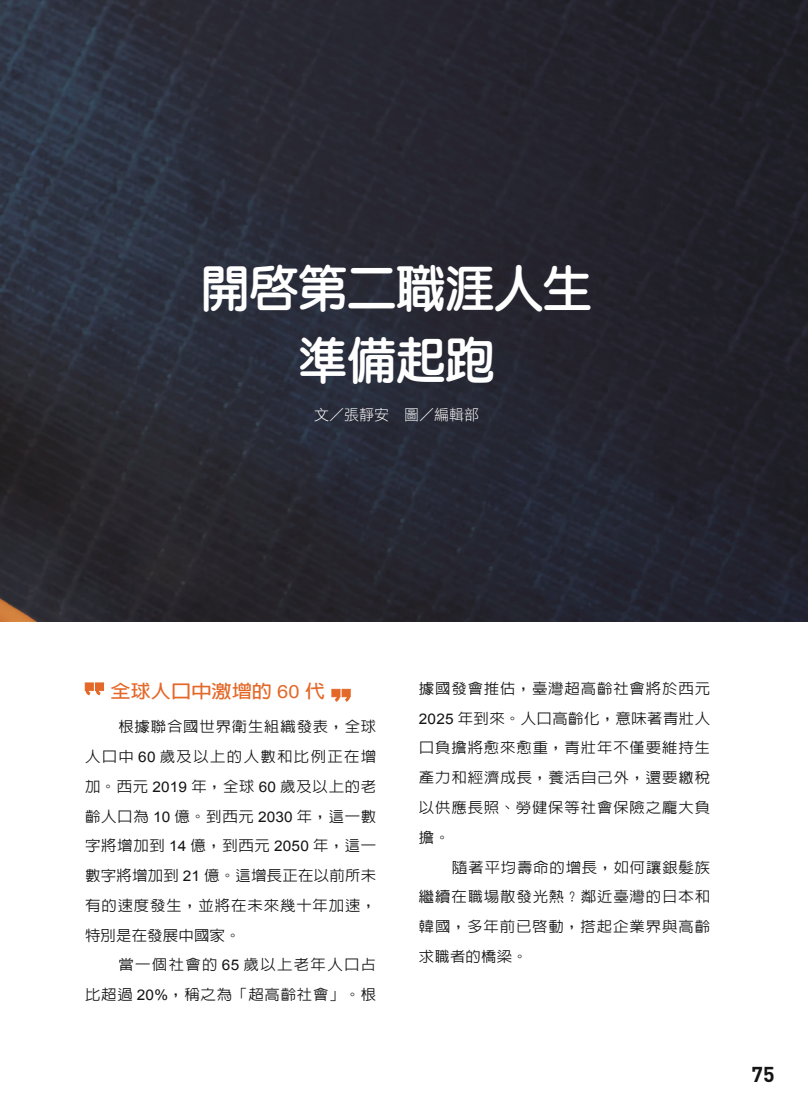
<style>
.page{position:relative;width:808px;height:1106px;background:#fff}
.page>*{position:absolute;margin:0;border:0;box-sizing:border-box;transform-origin:0 0}
.單元標題{font:800 48.9px "AR Yuan B5";color:#fff}
.t1{font:700 21.3px "DIN";color:#131413}
.中標{font:700 18.15px "AR Hei B5";color:#e46828;scale:1.11 1}
.文_攝影{font:15px "DF Hei Std W3";color:#fff}
.內文{font:500 14.7px/29.7px "AR Hei B5";letter-spacing:.055em;color:#131413;text-align:justify;scale:1.05 1}
.內文-2{font:500 14.7px/29.7px "AR Hei B5";letter-spacing:.085em;color:#131413;text-align:right;scale:1.05 1}
.s1{font-family:"Arial";font-weight:400}
</style>
<div class="page">
<img style="left:0;top:0;width:808px;height:621px">
<div style="left:332px;top:689px;width:8px;height:8px;background:#e46828;border:1px solid #e46828"></div>
<div style="left:342px;top:689px;width:8px;height:8px;background:#e46828;border:1px solid #e46828"></div>
<svg style="left:332px;top:693px;width:19px;height:9px"></svg>
<div style="left:95px;top:682px;width:9px;height:8px;background:#e46828;border:1px solid #e46828"></div>
<div style="left:85px;top:682px;width:9px;height:8px;background:#e46828;border:1px solid #e46828"></div>
<svg style="left:84px;top:686px;width:20px;height:10px"></svg>
<p class="單元標題" style="left:201px;top:264px;width:393px">開啟第二職涯人生</p>
<p class="單元標題" style="left:299px;top:336px;width:197px">準備起跑</p>
<p class="文_攝影" style="left:314px;top:406px;width:166px">文／張靜安　圖／編輯部</p>
<p class="中標" style="left:111px;top:681px;width:195px">全球人口中激增的 <span class="s1">60</span> 代</p>
<p class="內文" style="left:85px;top:711px;width:279px;text-indent:33px">根據聯合國世界衛生組織發表，全球人口中 <span class="s1">60</span> 歲及以上的人數和比例正在增加。西元 <span class="s1">2019</span> 年，全球 <span class="s1">60</span> 歲及以上的老齡人口為 <span class="s1">10</span> 億。到西元 <span class="s1">2030</span> 年，這一數字將增加到 <span class="s1">14</span> 億，到西元 <span class="s1">2050</span> 年，這一數字將增加到 <span class="s1">21</span> 億。這增長正在以前所未有的速度發生，並將在未來幾十年加速，特別是在發展中國家。</p>
<p class="內文-2" style="left:85px;top:950px;width:279px">當一個社會的 <span class="s1">65</span> 歲以上老年人口占<br>比超過 <span class="s1">20%</span>，稱之為「超高齡社會」。根</p>
<p class="內文" style="left:419px;top:673px;width:279px">據國發會推估，臺灣超高齡社會將於西元<span class="s1">2025</span> 年到來。人口高齡化，意味著青壯人口負擔將愈來愈重，青壯年不僅要維持生產力和經濟成長，養活自己外，還要繳稅以供應長照、勞健保等社會保險之龐大負擔。</p>
<p class="內文" style="left:419px;top:852px;width:279px;text-indent:33px">隨著平均壽命的增長，如何讓銀髮族繼續在職場散發光熱？鄰近臺灣的日本和韓國，多年前已啟動，搭起企業界與高齡求職者的橋梁。</p>
<h2 class="t1" style="left:751px;top:1060px;width:25px">75</h2>
</div>
